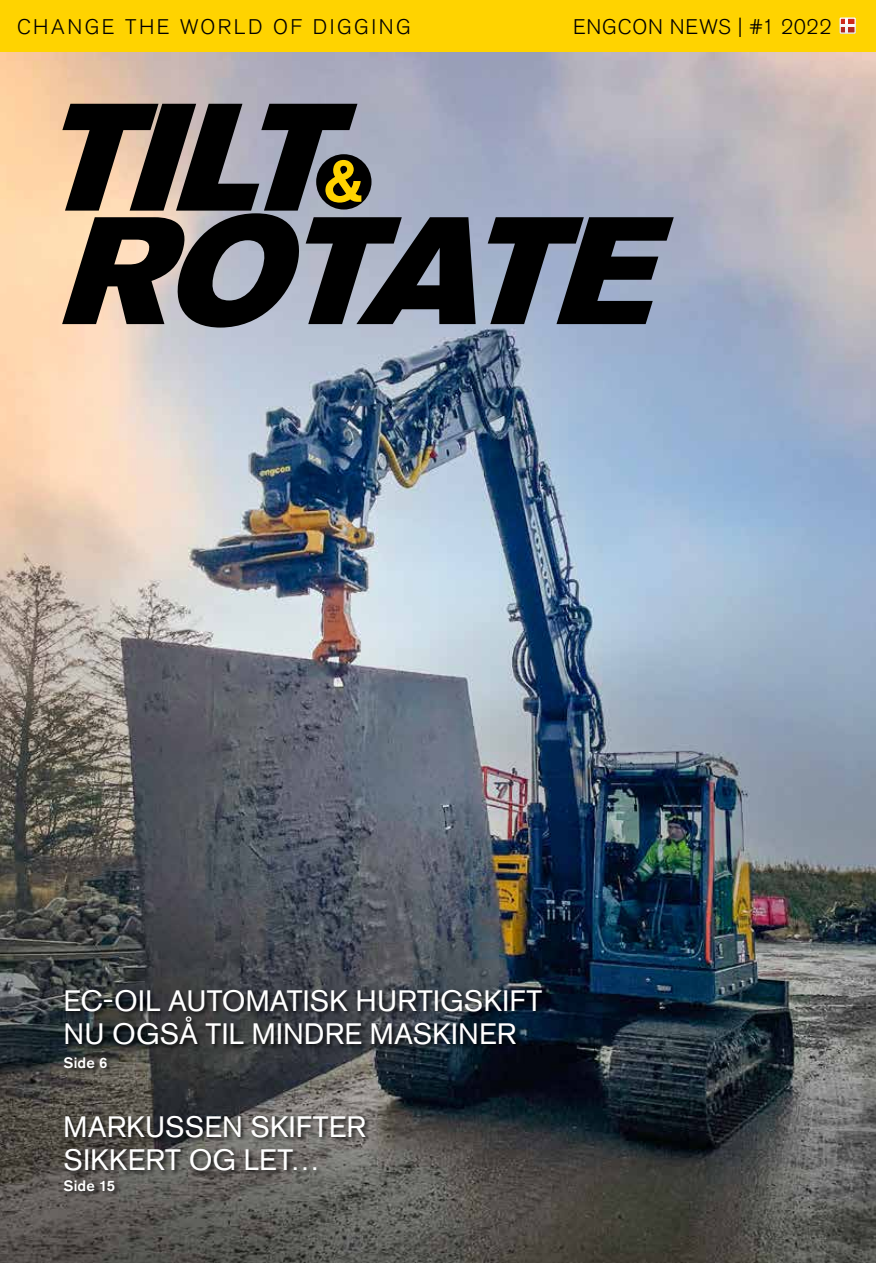
<style>
.page{position:relative;width:876px;height:1263px;background:#fff}
.page>*{position:absolute;margin:0;border:0;box-sizing:border-box;transform-origin:0 0}
.t1{font:italic 151.35px/113.4px "Akzidenz Grotesk Pro Super";color:#000}
.t2{font:29.25px/33.5px "Akzidenz Grotesk Pro";letter-spacing:.005em;color:#fff}
.t3{font:300 21px "Akzidenz Grotesk Pro";letter-spacing:.11em;color:#000}
.t4{font:300 21px "Akzidenz Grotesk Pro";letter-spacing:.03em;color:#000}
.t5{font:500 15px "Akzidenz Grotesk Pro";letter-spacing:.005em;color:#fff}
</style>
<div class="page">
<img style="left:0;top:51px;width:876px;height:1212px">
<div style="left:0;top:0;width:876px;height:51px;background:#ffd300"></div>
<div style="left:316px;top:154px;width:55px;height:56px;background:#000;border-radius:50%"></div>
<svg style="left:325px;top:160px;width:36px;height:43px"></svg>
<div style="left:63px;top:1178px;width:59px;height:20px;background:#000;opacity:.8"></div>
<div style="left:63px;top:1114px;width:308px;height:63px;background:#000;opacity:.8"></div>
<div style="left:63px;top:1055px;width:51px;height:19px;background:#000;opacity:.8"></div>
<div style="left:64px;top:988px;width:484px;height:63px;background:#000;opacity:.8"></div>
<svg style="left:839px;top:18px;width:17px;height:16px"></svg>
<p class="t3" style="left:17px;top:13px;width:395px">CHANGE THE WORLD OF DIGGING</p>
<p class="t4" style="left:573px;top:13px;width:260px">ENGCON NEWS | #1 2022</p>
<h1 class="t1" style="left:38px;top:101px;width:671px">TILT<br>ROTATE</h1>
<p class="t2" style="left:64px;top:984px;width:480px">EC-OIL AUTOMATISK HURTIGSKIFT<br>NU OGSÅ TIL MINDRE MASKINER</p>
<p class="t5" style="left:63px;top:1053px;width:46px">Side 6</p>
<p class="t2" style="left:64px;top:1109px;width:304px">MARKUSSEN SKIFTER<br>SIKKERT OG LET…</p>
<p class="t5" style="left:63px;top:1176px;width:53px">Side 15</p>
</div>
